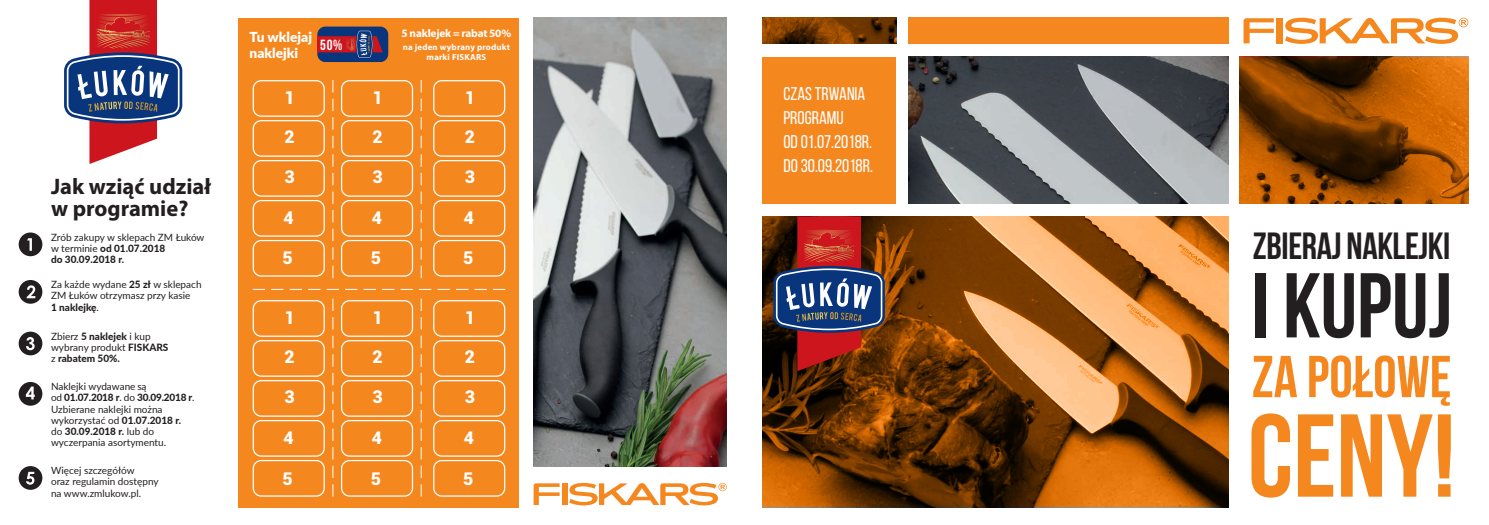
<style>
.page{position:relative;width:1489px;height:525px;background:#fff}
.page>*{position:absolute;margin:0;border:0;box-sizing:border-box;transform-origin:0 0}
.t1{font:700 117.5px "Bebas Neue";color:#f5871f}
.t2{font:700 91.62px "Bebas Neue";color:#231f20}
.t3{font:700 58.88px "Bebas Neue";color:#f5871f}
.t4{font:700 37.88px "Bebas Neue";letter-spacing:-.01em;color:#231f20}
.t5{font:700 22.5px/22px "Myriad Pro";color:#231f20}
.t6{font:18.38px/23.8px "Bebas Neue";color:#fff}
.t7{font:900 17.5px "Roboto";color:#fff}
.t8{font:700 14.75px "Bebas Neue";color:#fff}
.t9{font:900 13.75px/16.5px "Lato";color:#fff}
.t10{font:700 11.25px "Myriad Pro";letter-spacing:-.02em;color:#fff}
.t11{font:10px/11.2px "Lato";color:#231f20}
.t12{font:800 10px/11.2px "Lato";color:#231f20}
.t13{font:700 8.75px/10px "Myriad Pro";letter-spacing:.02em;color:#fff;text-align:center}
.s1{font-weight:800}
.s2{font-weight:400}
</style>
<div class="page">
<div style="left:238px;top:18px;width:281px;height:489px;background:#f5871f"></div>
<svg style="left:19px;top:382px;width:23px;height:23px"></svg>
<svg style="left:762px;top:216px;width:466px;height:291px;background:#8f541b"></svg>
<svg style="left:19px;top:466px;width:23px;height:23px"></svg>
<svg style="left:19px;top:331px;width:23px;height:24px"></svg>
<svg style="left:19px;top:232px;width:23px;height:24px"></svg>
<svg style="left:19px;top:280px;width:23px;height:23px"></svg>
<div style="left:253px;top:80px;width:72px;height:37px;border:1px solid #fff;border-radius:8px"></div>
<div style="left:253px;top:120px;width:72px;height:37px;border:1px solid #fff;border-radius:8px"></div>
<div style="left:253px;top:160px;width:72px;height:37px;border:1px solid #fff;border-radius:8px"></div>
<div style="left:253px;top:200px;width:72px;height:36px;border:1px solid #fff;border-radius:8px"></div>
<div style="left:253px;top:240px;width:72px;height:36px;border:1px solid #fff;border-radius:8px"></div>
<div style="left:341px;top:80px;width:72px;height:37px;border:1px solid #fff;border-radius:8px"></div>
<div style="left:341px;top:120px;width:72px;height:37px;border:1px solid #fff;border-radius:8px"></div>
<div style="left:341px;top:160px;width:72px;height:37px;border:1px solid #fff;border-radius:8px"></div>
<div style="left:341px;top:200px;width:72px;height:36px;border:1px solid #fff;border-radius:8px"></div>
<div style="left:341px;top:240px;width:72px;height:36px;border:1px solid #fff;border-radius:8px"></div>
<div style="left:433px;top:80px;width:72px;height:37px;border:1px solid #fff;border-radius:8px"></div>
<div style="left:433px;top:120px;width:72px;height:37px;border:1px solid #fff;border-radius:8px"></div>
<div style="left:433px;top:160px;width:72px;height:37px;border:1px solid #fff;border-radius:8px"></div>
<div style="left:433px;top:200px;width:72px;height:36px;border:1px solid #fff;border-radius:8px"></div>
<div style="left:433px;top:240px;width:72px;height:36px;border:1px solid #fff;border-radius:8px"></div>
<div style="left:341px;top:300px;width:72px;height:36px;border:1px solid #fff;border-radius:8px"></div>
<div style="left:341px;top:340px;width:72px;height:36px;border:1px solid #fff;border-radius:8px"></div>
<div style="left:341px;top:380px;width:72px;height:36px;border:1px solid #fff;border-radius:8px"></div>
<div style="left:341px;top:420px;width:72px;height:36px;border:1px solid #fff;border-radius:8px"></div>
<div style="left:341px;top:459px;width:72px;height:37px;border:1px solid #fff;border-radius:8px"></div>
<div style="left:433px;top:300px;width:72px;height:36px;border:1px solid #fff;border-radius:8px"></div>
<div style="left:433px;top:340px;width:72px;height:36px;border:1px solid #fff;border-radius:8px"></div>
<div style="left:433px;top:380px;width:72px;height:36px;border:1px solid #fff;border-radius:8px"></div>
<div style="left:433px;top:420px;width:72px;height:36px;border:1px solid #fff;border-radius:8px"></div>
<div style="left:433px;top:459px;width:72px;height:37px;border:1px solid #fff;border-radius:8px"></div>
<div style="left:253px;top:300px;width:72px;height:36px;border:1px solid #fff;border-radius:8px"></div>
<div style="left:253px;top:340px;width:72px;height:36px;border:1px solid #fff;border-radius:8px"></div>
<div style="left:253px;top:380px;width:72px;height:36px;border:1px solid #fff;border-radius:8px"></div>
<div style="left:253px;top:420px;width:72px;height:36px;border:1px solid #fff;border-radius:8px"></div>
<div style="left:253px;top:459px;width:72px;height:37px;border:1px solid #fff;border-radius:8px"></div>
<svg style="left:332px;top:80px;width:1px;height:198px"></svg>
<svg style="left:332px;top:298px;width:1px;height:198px"></svg>
<svg style="left:421px;top:80px;width:1px;height:198px"></svg>
<svg style="left:421px;top:298px;width:1px;height:198px"></svg>
<svg style="left:253px;top:289px;width:252px;height:1px"></svg>
<svg style="left:773px;top:216px;width:111px;height:155px;background:#693a44"></svg>
<svg style="left:64px;top:0;width:118px;height:164px"></svg>
<div style="left:1276px;top:18px;width:6px;height:25px;background:#f5871f"></div>
<svg style="left:1243px;top:18px;width:30px;height:25px"></svg>
<svg style="left:1285px;top:18px;width:183px;height:26px"></svg>
<div style="left:562px;top:483px;width:5px;height:21px;background:#f5871f"></div>
<svg style="left:533px;top:483px;width:26px;height:21px"></svg>
<svg style="left:569px;top:482px;width:157px;height:23px"></svg>
<svg style="left:1239px;top:57px;width:229px;height:146px;background:#8f4701"></svg>
<div style="left:762px;top:57px;width:134px;height:146px;background:#f5871f"></div>
<img style="left:908px;top:57px;width:320px;height:146px">
<div style="left:908px;top:18px;width:320px;height:26px;background:#f5871f"></div>
<svg style="left:762px;top:18px;width:134px;height:26px;background:#713700"></svg>
<img style="left:533px;top:18px;width:193px;height:448px">
<div style="left:317px;top:27px;width:71px;height:35px;background:#08357c;border-radius:8px"></div>
<svg style="left:317px;top:30px;width:66px;height:28px"></svg>
<h3 class="t5" style="left:51px;top:174px;width:161px">Jak wziąć udział w programie?</h3>
<p class="t11" style="left:51px;top:231px;width:155px">Zrób zakupy w sklepach ZM Łuków w terminie <span class="s1">od 01.07.2018<br>do 30.09.2018 r.</span></p>
<p class="t11" style="left:51px;top:278px;width:152px">Za każde wydane <span class="s1">25 zł</span> w sklepach<br>ZM Łuków otrzymasz przy kasie<br><span class="s1">1 naklejkę</span>.</p>
<p class="t12" style="left:51px;top:330px;width:119px"><span class="s2">Zbierz</span> 5 naklejek <span class="s2">i kup wybrany produkt</span> FISKARS <span class="s2">z</span> rabatem 50%.</p>
<p class="t11" style="left:51px;top:380px;width:145px">Naklejki wydawane są<br>od <span class="s1">01.07.2018 r</span>. do <span class="s1">30.09.2018 r</span>.<br>Uzbierane naklejki można wykorzystać od <span class="s1">01.07.2018 r. </span>do <span class="s1">30.09.2018 r.</span> lub do wyczerpania asortymentu.</p>
<p class="t11" style="left:51px;top:464px;width:109px">Więcej szczegółów<br>oraz regulamin dostępny na www.zmlukow.pl.</p>
<h3 class="t9" style="left:250px;top:28px;width:64px">Tu wklejaj naklejki</h3>
<p class="t10" style="left:401px;top:26px;width:111px">5 naklejek = rabat 50%</p>
<h3 class="t8" style="left:320px;top:37px;width:24px">50%</h3>
<p class="t13" style="left:403px;top:42px;width:109px">na jeden wybrany produkt marki FISKARS</p>
<h3 class="t7" style="left:284px;top:85px;width:12px">1</h3>
<h3 class="t7" style="left:284px;top:124px;width:12px">2</h3>
<h3 class="t7" style="left:284px;top:165px;width:12px">3</h3>
<h3 class="t7" style="left:283px;top:205px;width:12px">4</h3>
<h3 class="t7" style="left:282px;top:246px;width:12px">5</h3>
<h3 class="t7" style="left:284px;top:305px;width:12px">1</h3>
<h3 class="t7" style="left:284px;top:344px;width:12px">2</h3>
<h3 class="t7" style="left:284px;top:384px;width:12px">3</h3>
<h3 class="t7" style="left:283px;top:425px;width:12px">4</h3>
<h3 class="t7" style="left:282px;top:465px;width:12px">5</h3>
<h3 class="t7" style="left:372px;top:85px;width:12px">1</h3>
<h3 class="t7" style="left:372px;top:124px;width:12px">2</h3>
<h3 class="t7" style="left:372px;top:165px;width:12px">3</h3>
<h3 class="t7" style="left:372px;top:205px;width:12px">4</h3>
<h3 class="t7" style="left:371px;top:246px;width:12px">5</h3>
<h3 class="t7" style="left:372px;top:305px;width:12px">1</h3>
<h3 class="t7" style="left:372px;top:344px;width:12px">2</h3>
<h3 class="t7" style="left:372px;top:384px;width:12px">3</h3>
<h3 class="t7" style="left:372px;top:425px;width:12px">4</h3>
<h3 class="t7" style="left:371px;top:465px;width:12px">5</h3>
<h3 class="t7" style="left:465px;top:85px;width:12px">1</h3>
<h3 class="t7" style="left:465px;top:124px;width:12px">2</h3>
<h3 class="t7" style="left:465px;top:165px;width:12px">3</h3>
<h3 class="t7" style="left:464px;top:205px;width:12px">4</h3>
<h3 class="t7" style="left:463px;top:246px;width:12px">5</h3>
<h3 class="t7" style="left:465px;top:305px;width:12px">1</h3>
<h3 class="t7" style="left:465px;top:344px;width:12px">2</h3>
<h3 class="t7" style="left:465px;top:384px;width:12px">3</h3>
<h3 class="t7" style="left:464px;top:425px;width:12px">4</h3>
<h3 class="t7" style="left:463px;top:465px;width:12px">5</h3>
<h3 class="t6" style="left:783px;top:82px;width:91px">CZAS TRWANIA<br>PROGRAMU<br>OD 01.07.2018R.<br>DO 30.09.2018R.</h3>
<h3 class="t4" style="left:1252px;top:225px;width:199px">ZBIERAJ NAKLEJKI</h3>
<h2 class="t2" style="left:1251px;top:255px;width:202px">I KUPUJ</h2>
<h3 class="t3" style="left:1251px;top:344px;width:201px">ZA POŁOWĘ</h3>
<h1 class="t1" style="left:1247px;top:391px;width:209px">CENY!</h1>
</div>
